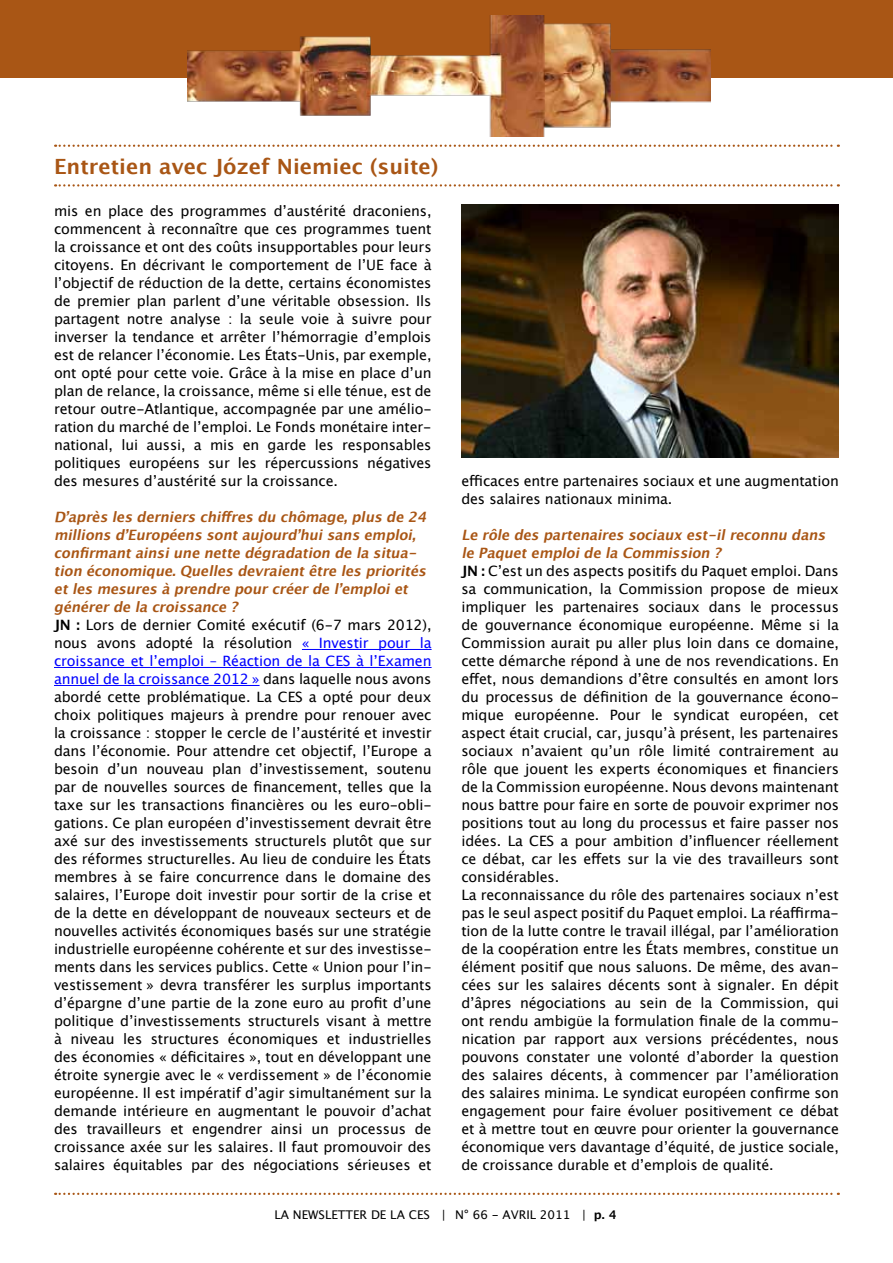
<style>
.page{position:relative;width:893px;height:1263px;background:#fff}
.page>*{position:absolute;margin:0;border:0;box-sizing:border-box;transform-origin:0 0}
.t1{font:700 21px "Lucida Grande";color:#a95615}
.t2{font:14.25px/18px "Lucida Grande";letter-spacing:-.01em;color:#000}
.t3{font:12px "Lucida Grande";color:#000}
.s1{font-weight:700;font-style:italic;color:#a95615}
.s2{font-weight:700}
.s3{color:#00f}
</style>
<div class="page">
<div style="left:0;top:0;width:893px;height:78px;background:#a95615"></div>
<img style="left:188px;top:15px;width:522px;height:121px">
<hr style="left:302px;top:649px;width:130px;height:1px;background:#00f">
<hr style="left:54px;top:667px;width:378px;height:1px;background:#00f">
<hr style="left:54px;top:685px;width:206px;height:1px;background:#00f">
<svg style="left:55px;top:1193px;width:784px;height:2px"></svg>
<svg style="left:55px;top:145px;width:784px;height:2px"></svg>
<svg style="left:55px;top:184px;width:784px;height:3px"></svg>
<img style="left:461px;top:204px;width:378px;height:254px">
<h1 class="t1" style="left:54px;top:149px;width:386px">Entretien avec Józef Niemiec (suite)</h1>
<p class="t2" style="left:54px;top:202px;width:379px;text-align:justify">mis en place des programmes d’austérité draconiens, commencent à reconnaître que ces programmes tuent la croissance et ont des coûts insupportables pour leurs citoyens. En décrivant le comportement de l’UE face à l’objectif de réduction de la dette, certains économistes de premier plan parlent d’une véritable obsession. Ils partagent notre analyse : la seule voie à suivre pour inverser la tendance et arrêter l’hémorragie d’emplois est de relancer l’économie. Les États-Unis, par exemple, ont opté pour cette voie. Grâce à la mise en place d’un plan de relance, la croissance, même si elle ténue, est de retour outre-Atlantique, accompagnée par une amélio&shy;ration du marché de l’emploi. Le Fonds monétaire inter&shy;national, lui aussi, a mis en garde les responsables politiques européens sur les répercussions négatives des mesures d’austérité sur la croissance.</p>
<p class="t2" style="left:54px;top:508px;width:379px"><span class="s1">D’aprèslesdernierschiffresdu chômage,plusde 24 millionsd’Européenssontaujourd’huisansemploi, confirmantainsiune nette dégradation de la situa&shy;tion économique.Quellesdevraientêtre lespriorités etlesmesuresà prendre pourcréerde l’emploiet générerde la croissance ?<br></span><span class="s2">JN :</span> Lors de dernier Comité exécutif (6-7 mars 2012), nous avons adopté la résolution <span class="s3">« I nvestir pour la croissance et l’emploi – Réaction de la CES à l’Examen annuel de la croissance 2012 »</span> dans laquelle nous avons abordé cette problématique. La CES a opté pour deux choix politiques majeurs à prendre pour renouer avec la croissance : stopper le cercle de l’austérité et investir dans l’économie. Pour attendre cet objectif, l’Europe a besoin d’un nouveau plan d’investissement, soutenu par de nouvelles sources de financement, telles que la taxe sur les transactions financières ou les euro-obli&shy;gations. Ce plan européen d’investissement devrait être axé sur des investissements structurels plutôt que sur des réformes structurelles. Au lieu de conduire les États membres à se faire concurrence dans le domaine des salaires, l’Europe doit investir pour sortir de la crise et de la dette en développant de nouveaux secteurs et de nouvelles activités économiques basés sur une stratégie industrielle européenne cohérente et sur des investisse&shy;ments dans les services publics. Cette « Union pour l’in&shy;vestissement » devra transférer les surplus importants d’épargne d’une partie de la zone euro au profit d’une politique d’investissements structurels visant à mettre à niveau les structures économiques et industrielles des économies « déficitaires », tout en développant une étroite synergie avec le « verdissement » de l’économie européenne. Il est impératif d’agir simultanément sur la demande intérieure en augmentant le pouvoir d’achat des travailleurs et engendrer ainsi un processus de croissance axée sur les salaires. I l faut promouvoir des salaires équitables par des négociations sérieuses et</p>
<p class="t2" style="left:461px;top:472px;width:379px">efficaces entre partenaires sociaux et une augmentation des salaires nationaux minima.</p>
<p class="t2" style="left:461px;top:526px;width:379px"><span class="s1">Le rôle despartenairessociaux est-ilreconnu dans le Paquetemploide la Commission ?<br></span><span class="s2">JN :</span> C’est un des aspects positifs du Paquet emploi. Dans sa communication, la Commission propose de mieux impliquer les partenaires sociaux dans le processus de gouvernance économique européenne. Même si la Commission aurait pu aller plus loin dans ce domaine, cette démarche répond à une de nos revendications. En effet, nous demandions d’être consultés en amont lors du processus de définition de la gouvernance écono&shy;mique européenne. Pour le syndicat européen, cet aspect était crucial, car, jusqu’à présent, les partenaires sociaux n’avaient qu’un rôle limité contrairement au rôle que jouent les experts économiques et financiers de la Commission européenne. Nous devons maintenant nous battre pour faire en sorte de pouvoir exprimer nos positions tout au long du processus et faire passer nos idées. La CES a pour ambition d’influencer réellement ce débat, car les effets sur la vie des travailleurs sont considérables.<br>La reconnaissance du rôle des partenaires sociaux n’est pas le seul aspect positif du Paquet emploi. La réaffirma&shy;tion de la lutte contre le travail illégal, par l’amélioration de la coopération entre les États membres, constitue un élément positif que nous saluons. De même, des avan&shy;cées sur les salaires décents sont à signaler. En dépit d’âpres négociations au sein de la Commission, qui ont rendu ambigüe la formulation finale de la commu&shy;nication par rapport aux versions précédentes, nous pouvons constater une volonté d’aborder la question des salaires décents, à commencer par l’amélioration des salaires minima. Le syndicat européen confirme son engagement pour faire évoluer positivement ce débat et à mettre tout en œuvre pour orienter la gouvernance économique vers davantage d’équité, de justice sociale, de croissance durable et d’emplois de qualité.</p>
<p class="t3" style="left:274px;top:1207px;width:65px">LA NEWSLETTER</p>
<p class="t3" style="left:371px;top:1207px;width:53px">DE LA CES</p>
<p class="t3" style="left:441px;top:1207px;width:177px">| N° 66 - Avril 2011 | <span class="s2">p. 4</span></p>
</div>
